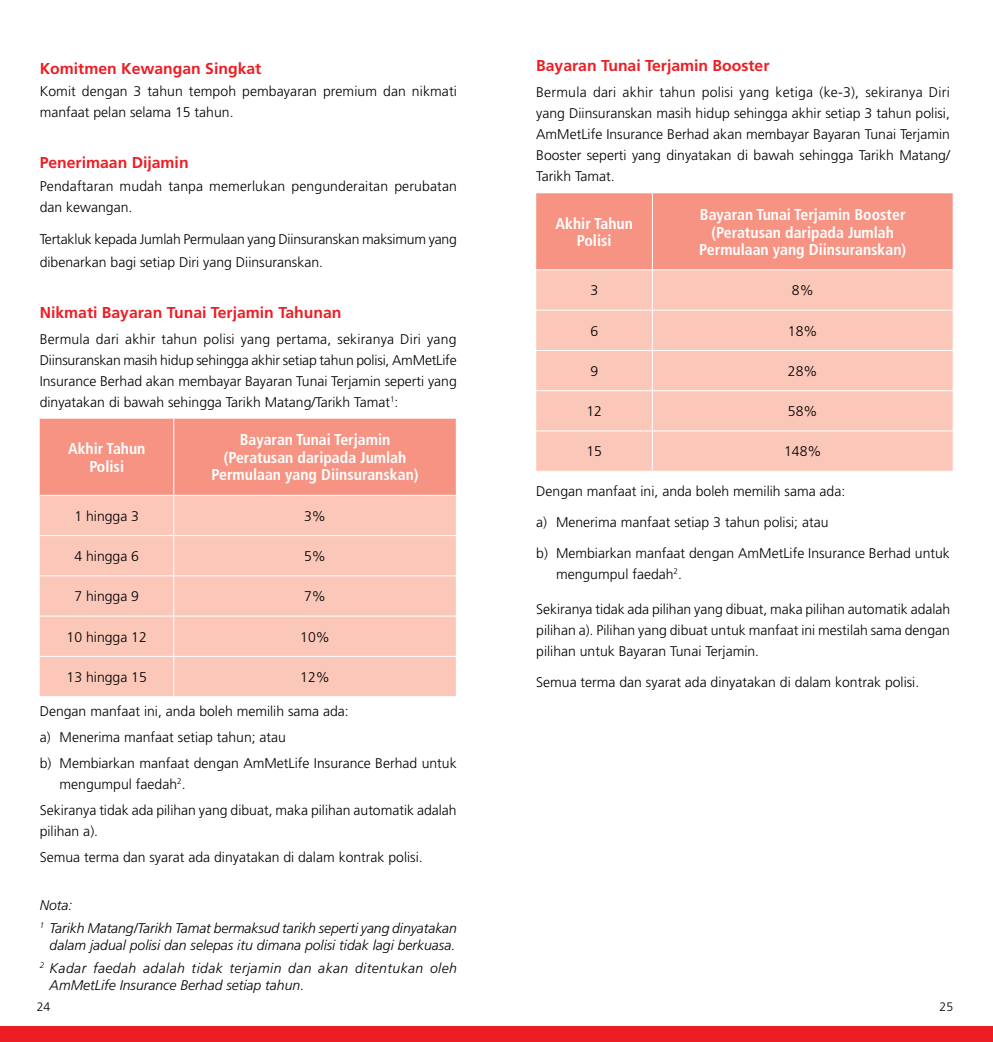
<style>
.page{position:relative;width:993px;height:1042px;background:#fff}
.page>*{position:absolute;margin:0;border:0;box-sizing:border-box;transform-origin:0 0}
.t1{font:700 condensed 15.75px/17.5px "Frutiger LT Std";color:#fff;text-align:center}
.t2{font:700 15.75px "Frutiger LT Std";color:#ed1d24}
.t3{font:300 14px/21px "Frutiger LT Std";color:#000}
.t4{font:italic 300 14px/22.4px "Frutiger LT Std";color:#000}
.t5{font:300 12.25px "Frutiger LT Std";color:#000}
</style>
<div class="page">
<div style="left:0;top:1026px;width:992px;height:16px;background:#ed1d24"></div>
<div style="left:40px;top:419px;width:416px;height:76px;background:#f69382"></div>
<div style="left:40px;top:496px;width:416px;height:200px;background:#fbc7b9"></div>
<hr style="left:173px;top:419px;width:1px;height:76px;background:#fff">
<hr style="left:173px;top:496px;width:1px;height:39px;background:#fff">
<hr style="left:173px;top:536px;width:1px;height:39px;background:#fff">
<hr style="left:173px;top:576px;width:1px;height:40px;background:#fff">
<hr style="left:173px;top:616px;width:1px;height:40px;background:#fff">
<hr style="left:173px;top:657px;width:1px;height:39px;background:#fff">
<hr style="left:40px;top:535px;width:134px;height:1px;background:#fff">
<hr style="left:174px;top:535px;width:282px;height:1px;background:#fff">
<hr style="left:40px;top:575px;width:134px;height:1px;background:#fff">
<hr style="left:174px;top:575px;width:282px;height:1px;background:#fff">
<hr style="left:40px;top:616px;width:134px;height:1px;background:#fff">
<hr style="left:174px;top:616px;width:282px;height:1px;background:#fff">
<hr style="left:40px;top:656px;width:134px;height:1px;background:#fff">
<hr style="left:174px;top:656px;width:282px;height:1px;background:#fff">
<div style="left:536px;top:193px;width:416px;height:76px;background:#f69382"></div>
<div style="left:536px;top:270px;width:416px;height:201px;background:#fbc7b9"></div>
<hr style="left:651px;top:193px;width:1px;height:76px;background:#fff">
<hr style="left:651px;top:270px;width:1px;height:40px;background:#fff">
<hr style="left:651px;top:311px;width:1px;height:39px;background:#fff">
<hr style="left:651px;top:351px;width:1px;height:39px;background:#fff">
<hr style="left:651px;top:391px;width:1px;height:39px;background:#fff">
<hr style="left:651px;top:431px;width:1px;height:40px;background:#fff">
<hr style="left:536px;top:310px;width:116px;height:1px;background:#fff">
<hr style="left:652px;top:310px;width:301px;height:1px;background:#fff">
<hr style="left:536px;top:350px;width:116px;height:1px;background:#fff">
<hr style="left:652px;top:350px;width:301px;height:1px;background:#fff">
<hr style="left:536px;top:390px;width:116px;height:1px;background:#fff">
<hr style="left:652px;top:390px;width:301px;height:1px;background:#fff">
<hr style="left:536px;top:430px;width:116px;height:1px;background:#fff">
<hr style="left:652px;top:430px;width:301px;height:1px;background:#fff">
<p class="t2" style="left:40px;top:59px;width:223px">Komitmen Kewangan Singkat</p>
<p class="t3" style="left:40px;top:81px;width:418px">Komit dengan 3 tahun tempoh pembayaran premium dan nikmati manfaat pelan selama 15 tahun.</p>
<p class="t2" style="left:40px;top:154px;width:150px">Penerimaan Dijamin</p>
<p class="t3" style="left:40px;top:176px;width:418px">Pendaftaran mudah tanpa memerlukan pengunderaitan perubatan dan kewangan.</p>
<p class="t3" style="left:40px;top:228px;width:418px;line-height:22.4px">Tertakluk kepada Jumlah Permulaan yang Diinsuranskan maksimum yang dibenarkan bagi setiap Diri yang Diinsuranskan.</p>
<p class="t2" style="left:40px;top:303px;width:303px">Nikmati Bayaran Tunai Terjamin Tahunan</p>
<p class="t3" style="left:40px;top:329px;width:418px;text-align:justify">Bermula dari akhir tahun polisi yang pertama, sekiranya Diri yang Diinsuranskan masih hidup sehingga akhir setiap tahun polisi, AmMetLife Insurance Berhad akan membayar Bayaran Tunai Terjamin seperti yang dinyatakan di bawah sehingga Tarikh Matang/Tarikh Tamat<sup>1</sup>:</p>
<p class="t1" style="left:68px;top:440px;width:79px">Akhir Tahun<br>Polisi</p>
<p class="t1" style="left:211px;top:431px;width:208px">Bayaran Tunai Terjamin (Peratusan daripada Jumlah<br>Permulaan yang Diinsuranskan)</p>
<p class="t3" style="left:74px;top:505px;width:66px">1 hingga 3</p>
<p class="t3" style="left:304px;top:505px;width:23px">3%</p>
<p class="t3" style="left:74px;top:546px;width:66px">4 hingga 6</p>
<p class="t3" style="left:304px;top:546px;width:23px">5%</p>
<p class="t3" style="left:74px;top:586px;width:66px">7 hingga 9</p>
<p class="t3" style="left:304px;top:586px;width:23px">7%</p>
<p class="t3" style="left:67px;top:626px;width:82px">10 hingga 12</p>
<p class="t3" style="left:300px;top:626px;width:31px">10%</p>
<p class="t3" style="left:67px;top:666px;width:82px">13 hingga 15</p>
<p class="t3" style="left:300px;top:666px;width:31px">12%</p>
<p class="t3" style="left:40px;top:698px;width:418px;line-height:25.9px">Dengan manfaat ini, anda boleh memilih sama ada:<br>a) Menerima manfaat setiap tahun; atau<br>b) Membiarkan manfaat dengan AmMetLife Insurance Berhad untuk</p>
<p class="t3" style="left:40px;top:771px;width:418px;line-height:25.9px;text-indent:20px">mengumpul faedah<sup>2</sup>.<br>Sekiranya tidak ada pilihan yang dibuat, maka pilihan automatik adalah</p>
<p class="t3" style="left:40px;top:818px;width:384px;line-height:25.9px">pilihan a).<br>Semua terma dan syarat ada dinyatakan di dalam kontrak polisi.</p>
<p class="t4" style="left:40px;top:894px;width:418px">Nota:<br><sup>1</sup> Tarikh Matang/Tarikh Tamat bermaksud tarikh seperti yang dinyatakan</p>
<p class="t4" style="left:40px;top:934px;width:418px;text-align:center">dalam jadual polisi dan selepas itu dimana polisi tidak lagi berkuasa.<br><sup>2</sup> Kadar faedah adalah tidak terjamin dan akan ditentukan oleh</p>
<p class="t4" style="left:50px;top:974px;width:256px">AmMetLife Insurance Berhad setiap tahun.</p>
<p class="t2" style="left:536px;top:57px;width:235px">Bayaran Tunai Terjamin Booster</p>
<p class="t3" style="left:536px;top:82px;width:415px;text-align:justify">Bermula dari akhir tahun polisi yang ketiga (ke-3), sekiranya Diri yang Diinsuranskan masih hidup sehingga akhir setiap 3 tahun polisi, AmMetLife Insurance Berhad akan membayar Bayaran Tunai Terjamin Booster seperti yang dinyatakan di bawah sehingga Tarikh Matang/ Tarikh Tamat.</p>
<p class="t1" style="left:555px;top:215px;width:79px">Akhir Tahun<br>Polisi</p>
<p class="t1" style="left:699px;top:206px;width:208px">Bayaran Tunai Terjamin Booster (Peratusan daripada Jumlah<br>Permulaan yang Diinsuranskan)</p>
<p class="t3" style="left:590px;top:280px;width:9px">3</p>
<p class="t3" style="left:791px;top:280px;width:23px">8%</p>
<p class="t3" style="left:590px;top:320px;width:9px">6</p>
<p class="t3" style="left:787px;top:320px;width:31px">18%</p>
<p class="t3" style="left:590px;top:361px;width:9px">9</p>
<p class="t3" style="left:787px;top:361px;width:31px">28%</p>
<p class="t3" style="left:586px;top:401px;width:17px">12</p>
<p class="t3" style="left:787px;top:401px;width:31px">58%</p>
<p class="t3" style="left:586px;top:441px;width:17px">15</p>
<p class="t3" style="left:783px;top:441px;width:39px">148%</p>
<p class="t3" style="left:536px;top:480px;width:310px">Dengan manfaat ini, anda boleh memilih sama ada:</p>
<p class="t3" style="left:536px;top:511px;width:294px">a) Menerima manfaat setiap 3 tahun polisi; atau</p>
<p class="t3" style="left:556px;top:542px;width:395px;text-indent:-20px">b) Membiarkan manfaat dengan AmMetLife Insurance Berhad untuk mengumpul faedah<sup>2</sup>.</p>
<p class="t3" style="left:536px;top:599px;width:415px;text-align:justify">Sekiranya tidak ada pilihan yang dibuat, maka pilihan automatik adalah pilihan a). Pilihan yang dibuat untuk manfaat ini mestilah sama dengan pilihan untuk Bayaran Tunai Terjamin.</p>
<p class="t3" style="left:536px;top:672px;width:384px">Semua terma dan syarat ada dinyatakan di dalam kontrak polisi.</p>
<p class="t5" style="left:37px;top:1000px;width:15px">24</p>
<p class="t5" style="left:939px;top:1000px;width:15px">25</p>
</div>
